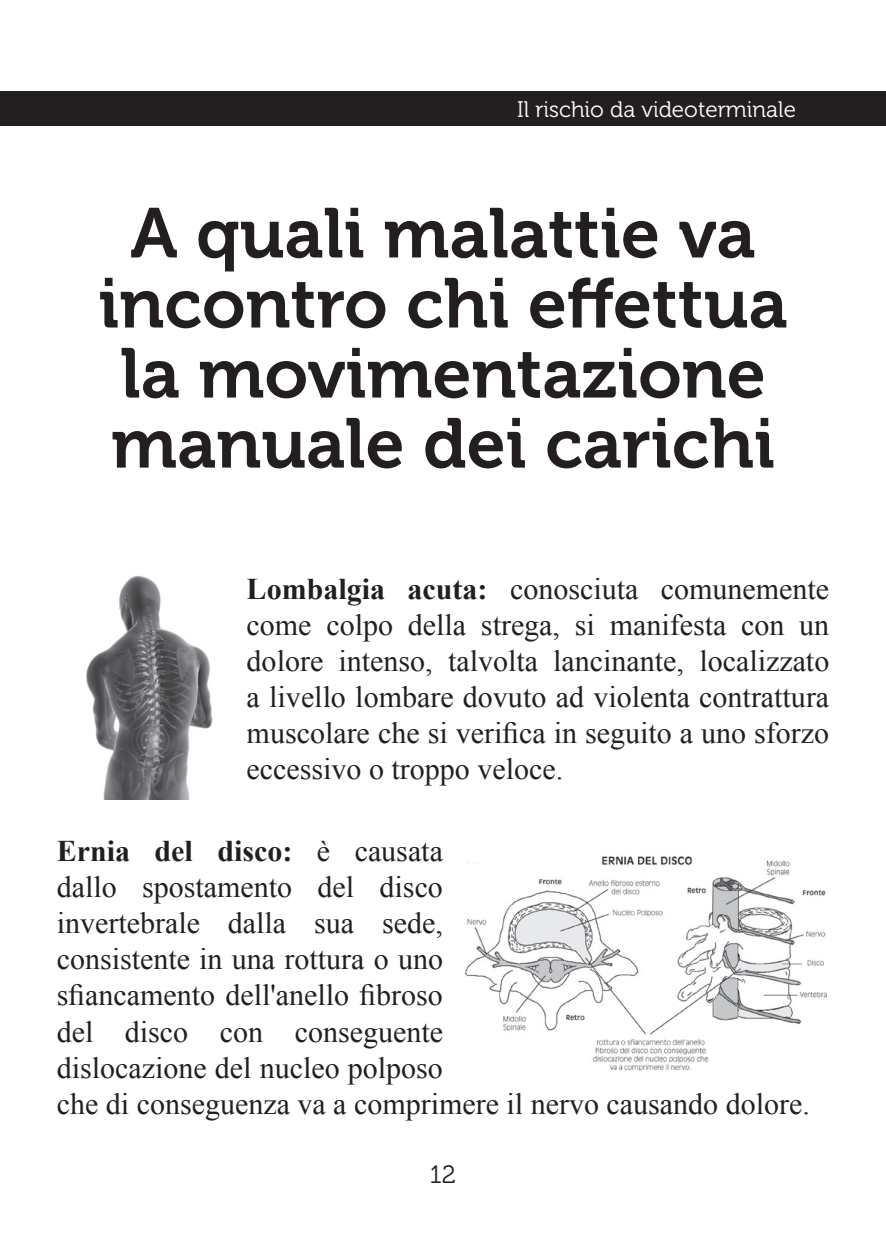
<style>
.page{position:relative;width:886px;height:1248px;background:#fff}
.page>*{position:absolute;margin:0;border:0;box-sizing:border-box;transform-origin:0 0}
.t1{font:70px/70px "Museo 700";color:#231f20;text-align:center}
.t2{font:30px/36px "Times New Roman";color:#231f20;text-align:justify}
.t3{font:25px "Museo 300";color:#231f20}
.t4{font:22.5px "Museo 300";color:#fff}
.s1{font-weight:700}
</style>
<div class="page">
<div style="left:0;top:91px;width:886px;height:35px;background:#231f20"></div>
<img style="left:86px;top:575px;width:127px;height:224px">
<img style="left:465px;top:856px;width:362px;height:215px">
<p class="t4" style="left:517px;top:97px;width:280px">Il rischio da videoterminale</p>
<h1 class="t1" style="left:98px;top:199px;width:691px">A quali malattie va incontro chi effettua la movimentazione manuale dei carichi</h1>
<p class="t2" style="left:247px;top:570px;width:584px"><span class="s1">Lombalgia acuta:</span> conosciuta comunemente come colpo della strega, si manifesta con un dolore intenso, talvolta lancinante, localizzato a livello lombare dovuto ad violenta contrattura muscolare che si verifica in seguito a uno sforzo eccessivo o troppo veloce.</p>
<p class="t2" style="left:57px;top:832px;width:755px;text-align:left"><span class="s1">Ernia del disco:</span> è causata<br>dallo spostamento del disco<br>invertebrale dalla sua sede,<br>consistente in una rottura o uno<br>sfiancamento dell'anello fibroso<br>del disco con conseguente<br>dislocazione del nucleo polposo<br>che di conseguenza va a comprimere il nervo causando dolore.</p>
<p class="t3" style="left:430px;top:1160px;width:27px">12</p>
</div>
